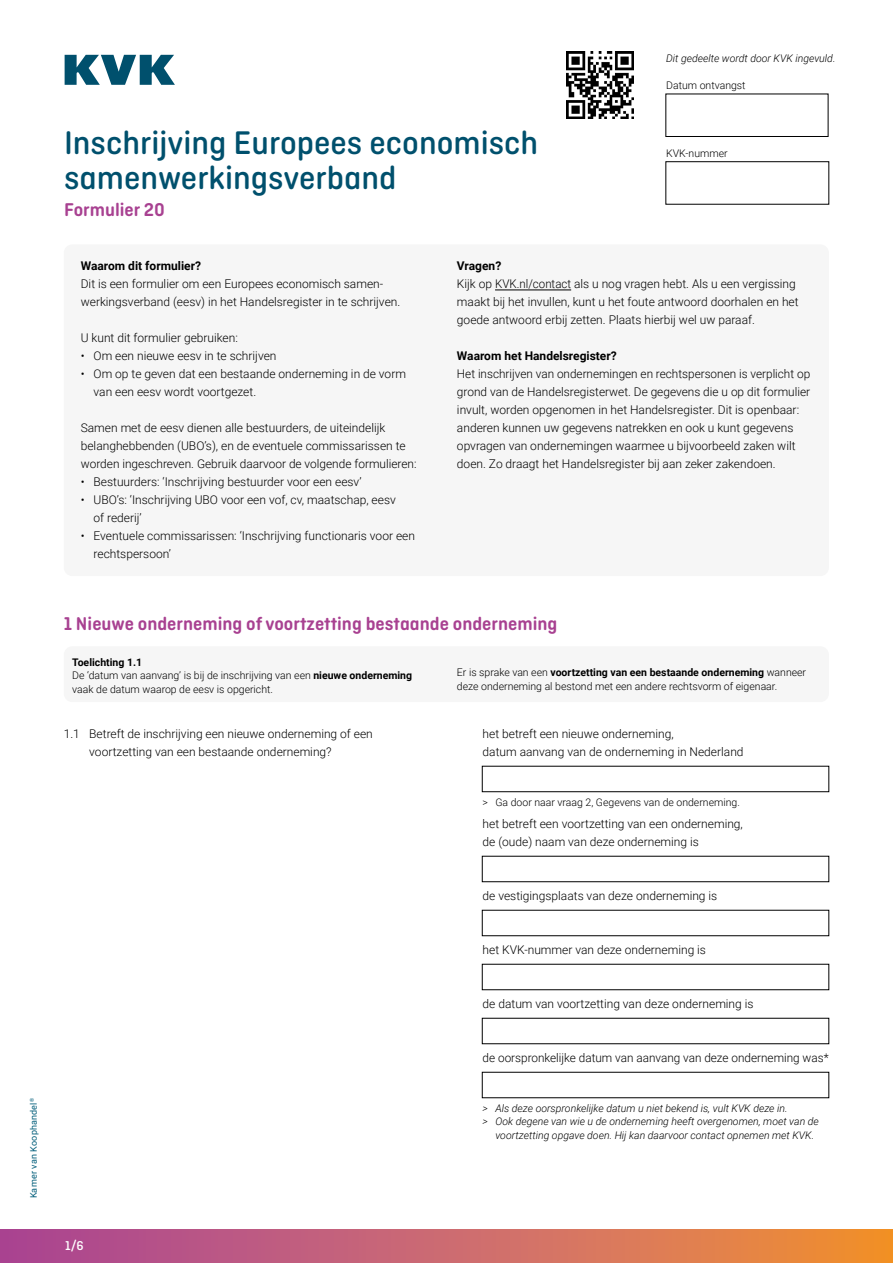
<style>
.page{position:relative;width:893px;height:1263px;background:#fff}
.page>*{position:absolute;margin:0;border:0;box-sizing:border-box;transform-origin:0 0}
._00_Titel_formulier{font:500 34.5px/34.5px "Ciutadella Rounded";color:#00506d}
._03a_Vraag_titel{font:600 19.5px "Ciutadella Rounded";color:#a84191}
._01_Nummer_formulier{font:600 19.5px "Ciutadella Rounded";color:#a84191}
.t1{font:500 13.5px "Ciutadella Rounded";color:#fff}
._02c_Kader_tekst{font:300 12px/18px "Roboto";color:#000}
._03b_vraag{font:300 12px/18px "Roboto";color:#000}
._02b_Kader_kop{font:700 12px "Roboto";color:#000}
._02_Kader_kop{font:700 12px "Roboto";color:#000}
._04b_TL_tekst{font:300 10.5px/13.5px "Roboto";color:#000}
.t2{font:italic 300 10.5px/13.5px "Roboto";color:#000}
._04a_TL_kop{font:700 10.5px "Roboto";color:#000}
.t3{font:9px "Roboto";letter-spacing:.02em;color:#005d7a}
.s1{font-weight:700}
</style>
<div class="page">
<svg style="left:0;top:1230px;width:893px;height:33px;background:#cc6a69"></svg>
<svg style="left:65px;top:55px;width:110px;height:30px"></svg>
<div style="left:665px;top:94px;width:163px;height:43px;border:1px solid #000"></div>
<div style="left:665px;top:161px;width:164px;height:44px;border:1px solid #000"></div>
<img style="left:567px;top:52px;width:67px;height:66px">
<div style="left:64px;top:244px;width:765px;height:332px;background:#f6f6f6;border-radius:9px"></div>
<hr style="left:495px;top:290px;width:76px;height:1px;background:#000">
<div style="left:64px;top:646px;width:765px;height:56px;background:#f6f6f6;border-radius:9px"></div>
<div style="left:482px;top:766px;width:347px;height:26px;border:1px solid #000"></div>
<p class="t3" style="left:27px;top:1198px;width:102px;rotate:-90deg">Kamer van Koophandel<sup>®</sup></p>
<h1 class="_00_Titel_formulier" style="left:64px;top:126px;width:476px">Inschrijving Europees economisch samenwerkingsverband</h1>
<h2 class="_01_Nummer_formulier" style="left:64px;top:198px;width:102px">Formulier 20</h2>
<p class="t2" style="left:666px;top:51px;width:171px">Dit gedeelte wordt door KVK ingevuld.</p>
<p class="_04b_TL_tekst" style="left:666px;top:78px;width:81px">Datum ontvangst</p>
<p class="_04b_TL_tekst" style="left:666px;top:146px;width:63px">KVK-nummer</p>
<h3 class="_02_Kader_kop" style="left:81px;top:258px;width:122px">Waarom dit formulier?</h3>
<p class="_02c_Kader_tekst" style="left:81px;top:275px;width:321px">Dit is een formulier om een Europees economisch samen&shy;werkingsverband (eesv) in het Handelsregister in te schrijven.</p>
<p class="_02c_Kader_tekst" style="left:81px;top:329px;width:159px">U kunt dit formulier gebruiken:</p>
<p class="_02c_Kader_tekst" style="left:81px;top:347px;width:197px">• Om een nieuwe eesv in te schrijven</p>
<p class="_02c_Kader_tekst" style="left:94px;top:365px;width:314px;text-indent:-13px">• Om op te geven dat een bestaande onderneming in de vorm van een eesv wordt voortgezet.</p>
<p class="_02c_Kader_tekst" style="left:81px;top:419px;width:337px">Samen met de eesv dienen alle bestuurders, de uiteindelijk belanghebbenden (UBO’s), en de eventuele commissarissen te worden ingeschreven. Gebruik daarvoor de volgende formulieren:</p>
<p class="_02c_Kader_tekst" style="left:81px;top:473px;width:282px">• Bestuurders: ‘Inschrijving bestuurder voor een eesv’</p>
<p class="_02c_Kader_tekst" style="left:94px;top:491px;width:304px;text-indent:-13px">• UBO’s: ‘Inschrijving UBO voor een vof, cv, maatschap, eesv of rederij’</p>
<p class="_02c_Kader_tekst" style="left:94px;top:527px;width:323px;text-indent:-13px">• Eventuele commissarissen: ‘Inschrijving functionaris voor een rechtspersoon’</p>
<h3 class="_02b_Kader_kop" style="left:457px;top:258px;width:46px">Vragen?</h3>
<p class="_02c_Kader_tekst" style="left:457px;top:275px;width:340px">Kijk op KVK.nl/contact als u nog vragen hebt. Als u een vergissing</p>
<p class="_02c_Kader_tekst" style="left:457px;top:293px;width:343px">maakt bij het invullen, kunt u het foute antwoord doorhalen en het</p>
<p class="_02c_Kader_tekst" style="left:457px;top:311px;width:299px">goede antwoord erbij zetten. Plaats hierbij wel uw paraaf.</p>
<h3 class="_02b_Kader_kop" style="left:457px;top:348px;width:161px">Waarom het Handelsregister?</h3>
<p class="_02c_Kader_tekst" style="left:457px;top:365px;width:355px">Het inschrijven van ondernemingen en rechtspersonen is verplicht op grond van de Handelsregisterwet. De gegevens die u op dit formulier invult, worden opgenomen in het Handelsregister. Dit is openbaar: anderen kunnen uw gegevens natrekken en ook u kunt gegevens opvragen van ondernemingen waarmee u bijvoorbeeld zaken wilt doen. Zo draagt het Handelsregister bij aan zeker zakendoen.</p>
<h2 class="_03a_Vraag_titel" style="left:64px;top:613px;width:495px">1 Nieuwe onderneming of voortzetting bestaande onderneming</h2>
<h3 class="_04a_TL_kop" style="left:72px;top:655px;width:71px">Toelichting 1.1</h3>
<p class="_04b_TL_tekst" style="left:72px;top:668px;width:341px">De ‘datum van aanvang’ is bij de inschrijving van een <span class="s1">nieuwe onderneming </span>vaak de datum waarop de eesv is opgericht.</p>
<p class="_04b_TL_tekst" style="left:457px;top:665px;width:351px">Er is sprake van een <span class="s1">voortzetting van een bestaande onderneming</span> wanneer deze onderneming al bestond met een andere rechtsvorm of eigenaar.</p>
<p class="_03b_vraag" style="left:89px;top:724px;width:285px;text-indent:-26px">1.1 Betreft de inschrijving een nieuwe onderneming of een voortzetting van een bestaande onderneming?</p>
<p class="_03b_vraag" style="left:483px;top:724px;width:193px">het betreft een nieuwe onderneming,</p>
<p class="_03b_vraag" style="left:483px;top:742px;width:262px">datum aanvang van de onderneming in Nederland</p>
<p class="_04b_TL_tekst" style="left:483px;top:795px;width:259px">&gt; Ga door naar vraag 2, Gegevens van de onderneming.</p>
<p class="_03b_vraag" style="left:483px;top:814px;width:262px">het betreft een voortzetting van een onderneming,</p>
<p class="_03b_vraag" style="left:483px;top:832px;width:218px">de (oude) naam van deze onderneming is</p>
<p class="_03b_vraag" style="left:483px;top:886px;width:236px">de vestigingsplaats van deze onderneming is</p>
<p class="_03b_vraag" style="left:483px;top:940px;width:225px">het KVK-nummer van deze onderneming is</p>
<p class="_03b_vraag" style="left:483px;top:994px;width:272px">de datum van voortzetting van deze onderneming is</p>
<p class="t1" style="left:65px;top:1237px;width:20px">1/6</p>
<p class="_03b_vraag" style="left:483px;top:1048px;width:348px">de oorspronkelijke datum van aanvang van deze onderneming was*</p>
<p class="t2" style="left:483px;top:1101px;width:306px">&gt; Als deze oorspronkelijke datum u niet bekend is, vult KVK deze in.</p>
<p class="t2" style="left:495px;top:1114px;width:325px;text-indent:-13px">&gt; Ook degene van wie u de onderneming heeft overgenomen, moet van de voortzetting opgave doen. Hij kan daarvoor contact opnemen met KVK.</p>
</div>
